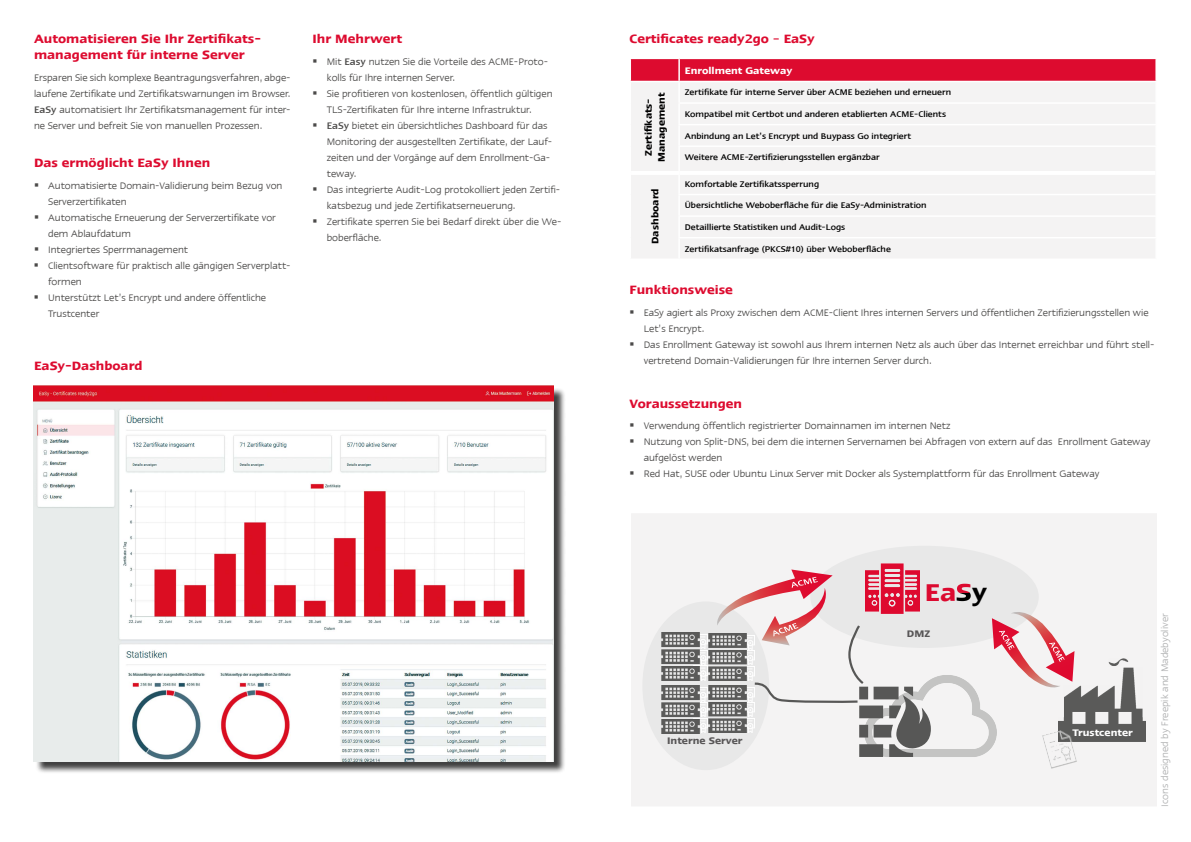
<style>
.page{position:relative;width:1191px;height:842px;background:#fff}
.page>*{position:absolute;margin:0;border:0;box-sizing:border-box;transform-origin:0 0}
.t1{font:600 28.2px "Linotype Ergo";color:#dc0a30}
.t2{font:600 14px/16px "Linotype Ergo";color:#dd0b2f}
.t3{font:600 11.1px "Linotype Ergo";color:#585657}
.t4{font:600 11.1px "Linotype Ergo";color:#fff}
.t5{font:11px/16px "Linotype Ergo";color:#4b4a49}
.t6{font:11px "Linotype Ergo";color:#b1b2b3}
.t7{font:600 11px/13.2px "Linotype Ergo";color:#000;text-align:center}
.t8{font:600 11px "Linotype Ergo";color:#fff}
.t9{font:500 9.5px "Linotype Ergo";color:#000}
.s1{font-weight:500}
.s2{color:#000}
</style>
<div class="page">
<div style="left:630px;top:512px;width:527px;height:295px;background:#f4f3f3"></div>
<div style="left:629px;top:512px;width:529px;height:296px;border:2px solid #fff"></div>
<svg style="left:631px;top:59px;width:524px;height:22px;background:#dd0f32"></svg>
<div style="left:631px;top:83px;width:524px;height:175px;background:#f4f3f3"></div>
<hr style="left:678px;top:102px;width:479px;height:2px;background:#fff">
<hr style="left:678px;top:124px;width:479px;height:1px;background:#fff">
<hr style="left:678px;top:145px;width:479px;height:2px;background:#fff">
<hr style="left:678px;top:194px;width:479px;height:1px;background:#fff">
<hr style="left:678px;top:215px;width:479px;height:2px;background:#fff">
<hr style="left:678px;top:237px;width:479px;height:1px;background:#fff">
<hr style="left:678px;top:82px;width:2px;height:20px;background:#fff">
<hr style="left:678px;top:104px;width:2px;height:20px;background:#fff">
<hr style="left:678px;top:125px;width:2px;height:20px;background:#fff">
<hr style="left:678px;top:147px;width:2px;height:24px;background:#fff">
<svg style="left:678px;top:175px;width:2px;height:19px"></svg>
<hr style="left:678px;top:195px;width:2px;height:20px;background:#fff">
<hr style="left:678px;top:217px;width:2px;height:20px;background:#fff">
<hr style="left:678px;top:238px;width:2px;height:20px;background:#fff">
<hr style="left:678px;top:59px;width:2px;height:22px;background:#fff">
<hr style="left:631px;top:171px;width:48px;height:4px;background:#fff">
<hr style="left:679px;top:171px;width:476px;height:4px;background:#fff">
<div style="left:35px;top:387px;width:531px;height:386px;background:#000;opacity:.75"></div>
<img style="left:33px;top:386px;width:520px;height:375px">
<div style="left:810px;top:546px;width:228px;height:102px;background:#e8e8e8;border-radius:50%"></div>
<img style="left:880px;top:563px;width:24px;height:6px">
<img style="left:931px;top:675px;width:65px;height:82px">
<svg style="left:956px;top:584px;width:14px;height:17px"></svg>
<img style="left:1058px;top:657px;width:87px;height:85px">
<img style="left:1058px;top:722px;width:28px;height:20px">
<img style="left:1042px;top:727px;width:39px;height:42px">
<div style="left:642px;top:601px;width:127px;height:169px;background:#e8e8e8;border-radius:50%"></div>
<img style="left:661px;top:633px;width:51px;height:48px">
<img style="left:661px;top:685px;width:51px;height:48px">
<img style="left:693px;top:635px;width:14px;height:29px">
<img style="left:693px;top:666px;width:14px;height:14px">
<img style="left:693px;top:687px;width:14px;height:45px">
<svg style="left:712px;top:569px;width:219px;height:188px"></svg>
<svg style="left:992px;top:612px;width:82px;height:81px"></svg>
<p class="t2" style="left:34px;top:31px;width:229px">Automatisieren Sie Ihr Zertifikats&shy;management für interne Server</p>
<p class="t5" style="left:34px;top:69px;width:258px;text-align:justify">Ersparen Sie sich komplexe Beantragungsverfahren, abge&shy;laufene Zertifikate und Zertifikatswarnungen im Browser.<br><span class="s1">EaSy</span> automatisiert Ihr Zertifikatsmanagement für inter&shy;ne Server und befreit Sie von manuellen Prozessen.</p>
<p class="t2" style="left:34px;top:155px;width:178px">Das ermöglicht EaSy Ihnen</p>
<p class="t5" style="left:48px;top:177px;width:244px">Automatisierte Domain-Validierung beim Bezug von Serverzertifikaten<br>Automatische Erneuerung der Serverzertifikate vor dem Ablaufdatum<br>Integriertes Sperrmanagement<br>Clientsoftware für praktisch alle gängigen Serverplatt&shy;formen<br>Unterstützt Let’s Encrypt und andere öffentliche Trustcenter</p>
<p class="t2" style="left:34px;top:357px;width:110px">EaSy-Dashboard</p>
<p class="t2" style="left:313px;top:31px;width:91px">Ihr Mehrwert</p>
<p class="t5" style="left:327px;top:53px;width:236px">Mit <span class="s1">Easy</span> nutzen Sie die Vorteile des ACME-Proto&shy;kolls für Ihre internen Server.<br>Sie profitieren von kostenlosen, öffentlich gültigen TLS-Zertifikaten für Ihre interne Infrastruktur.<br><span class="s1">EaSy</span> bietet ein übersichtliches Dashboard für das Monitoring der ausgestellten Zertifikate, der Lauf&shy;zeiten und der Vorgänge auf dem Enrollment-Ga&shy;teway.<br>Das integrierte Audit-Log protokolliert jeden Zertifi&shy;katsbezug und jede Zertifikatserneuerung.<br>Zertifikate sperren Sie bei Bedarf direkt über die We&shy;boberfläche.</p>
<p class="t2" style="left:629px;top:31px;width:187px">Certificates ready2go – EaSy</p>
<p class="t8" style="left:685px;top:64px;width:109px">Enrollment Gateway</p>
<p class="t7" style="left:641px;top:162px;width:71px;rotate:-90deg">Zertifikats-<br>Management</p>
<p class="t9" style="left:685px;top:87px;width:268px">Zertifikate für interne Server über ACME beziehen und erneuern</p>
<p class="t9" style="left:685px;top:109px;width:263px">Kompatibel mit Certbot und anderen etablierten ACME-Clients</p>
<p class="t9" style="left:685px;top:131px;width:228px">Anbindung an Let’s Encrypt und Buypass Go integriert</p>
<p class="t9" style="left:685px;top:152px;width:196px">Weitere ACME-Zertifizierungsstellen ergänzbar</p>
<p class="t7" style="left:648px;top:244px;width:57px;rotate:-90deg">Dashboard</p>
<p class="t9" style="left:685px;top:179px;width:136px">Komfortable Zertifikatssperrung</p>
<p class="t9" style="left:685px;top:200px;width:243px">Übersichtliche Weboberfläche für die EaSy-Administration</p>
<p class="t9" style="left:685px;top:222px;width:162px">Detaillierte Statistiken und Audit-Logs</p>
<p class="t9" style="left:685px;top:244px;width:208px">Zertifikatsanfrage (PKCS#10) über Weboberfläche</p>
<p class="t2" style="left:629px;top:282px;width:105px">Funktionsweise</p>
<p class="t5" style="left:643px;top:304px;width:512px">EaSy agiert als Proxy zwischen dem ACME-Client Ihres internen Servers und öffentlichen Zertifizierungsstellen wie Let’s Encrypt.<br>Das Enrollment Gateway ist sowohl aus Ihrem internen Netz als auch über das Internet erreichbar und führt stell&shy;vertretend Domain-Validierungen für Ihre internen Server durch.</p>
<p class="t2" style="left:629px;top:395px;width:114px">Voraussetzungen</p>
<p class="t5" style="left:643px;top:418px;width:508px">Verwendung öffentlich registrierter Domainnamen im internen Netz<br>Nutzung von Split-DNS, bei dem die internen Servernamen bei Abfragen von extern auf das Enrollment Gateway aufgelöst werden<br>Red Hat, SUSE oder Ubuntu Linux Server mit Docker als Systemplattform für das Enrollment Gateway</p>
<p class="t3" style="left:667px;top:734px;width:77px">Interne Server</p>
<h1 class="t1" style="left:924px;top:577px;width:64px">Ea <span class="s2">y</span></h1>
<p class="t3" style="left:907px;top:628px;width:25px">DMZ</p>
<p class="t4" style="left:1072px;top:727px;width:62px">Trustcenter</p>
<p class="t6" style="left:1159px;top:807px;width:195px;rotate:-90deg">Icons designed by Freepik and Madebyoliver</p>
</div>
